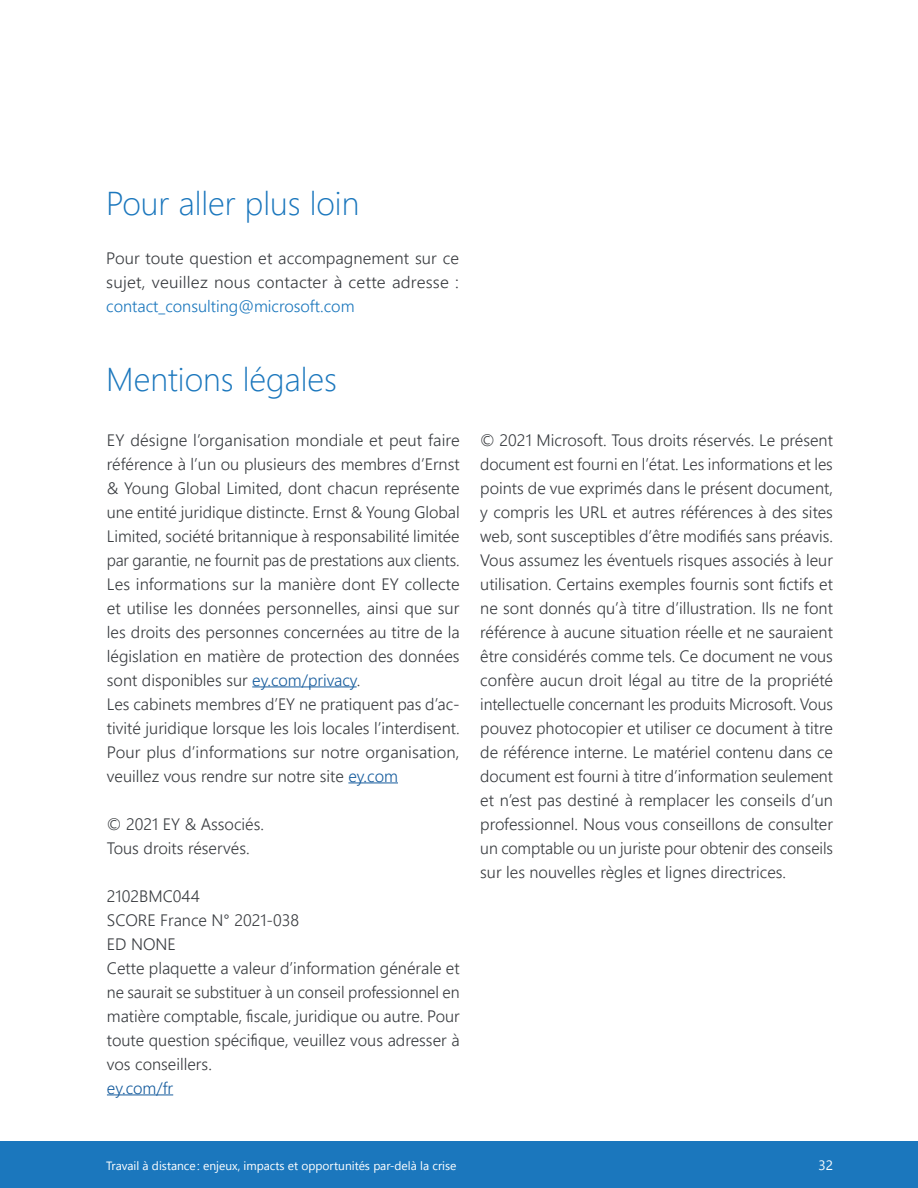
<style>
.page{position:relative;width:918px;height:1188px;background:#fff}
.page>*{position:absolute;margin:0;border:0;box-sizing:border-box;transform-origin:0 0}
.encadré_titre{font:300 33px "Segoe UI";color:#1b77bd}
.labeur{font:300 16.5px/24px "Segoe UI";color:#383b3f;text-align:justify}
.labeur-2{font:300 16.5px "Segoe UI";color:#175d9e}
.t1{font:13.5px "Segoe UI";color:#fff}
.t2{font:12px "Segoe UI";color:#fff}
.s1{color:#1b77bd}
.s2{color:#175d9e}
</style>
<div class="page">
<div style="left:0;top:1142px;width:918px;height:46px;background:#1b77bd"></div>
<hr style="left:252px;top:686px;width:105px;height:1px;background:#175d9e">
<hr style="left:348px;top:782px;width:50px;height:1px;background:#175d9e">
<hr style="left:107px;top:1094px;width:66px;height:1px;background:#175d9e">
<p class="encadré_titre" style="left:106px;top:177px;width:255px">Pour aller plus loin</p>
<p class="labeur" style="left:106px;top:246px;width:354px">Pour toute question et accompagnement sur ce sujet, veuillez nous contacter à cette adresse : <span class="s1">contact_consulting@microsoft.com</span></p>
<p class="encadré_titre" style="left:106px;top:353px;width:232px">Mentions légales</p>
<p class="labeur" style="left:107px;top:427px;width:354px">EY désigne l’organisation mondiale et peut faire référence à l’un ou plusieurs des membres d’Ernst &amp; Young Global Limited, dont chacun représente une entité juridique distincte. Ernst &amp; Young Global Limited, société britannique à responsabilité limitée par garantie, ne fournit pas de prestations aux clients.<br>Les informations sur la manière dont EY collecte et utilise les données personnelles, ainsi que sur les droits des personnes concernées au titre de la législation en matière de protection des données sont disponibles sur <span class="s2">ey.com/privacy</span>.</p>
<p class="labeur" style="left:107px;top:691px;width:354px">Les cabinets membres d’EY ne pratiquent pas d’ac&shy;tivité juridique lorsque les lois locales l’interdisent.<br>Pour plus d’informations sur notre organisation, veuillez vous rendre sur notre site <span class="s2">ey.com</span></p>
<p class="labeur" style="left:107px;top:811px;width:159px">© 2021 EY &amp; Associés.</p>
<p class="labeur" style="left:107px;top:835px;width:144px">Tous droits réservés.</p>
<p class="labeur" style="left:107px;top:883px;width:94px">2102BMC044</p>
<p class="labeur" style="left:107px;top:907px;width:194px">SCORE France N° 2021-038</p>
<p class="labeur" style="left:107px;top:931px;width:71px">ED NONE</p>
<p class="labeur" style="left:107px;top:955px;width:354px">Cette plaquette a valeur d’information générale et ne saurait se substituer à un conseil professionnel en matière comptable, fiscale, juridique ou autre. Pour toute question spécifique, veuillez vous adresser à vos conseillers.</p>
<p class="labeur-2" style="left:107px;top:1074px;width:68px">ey.com/fr</p>
<p class="labeur" style="left:480px;top:427px;width:354px">© 2021 Microsoft. Tous droits réservés. Le présent document est fourni en l’état. Les informations et les points de vue exprimés dans le présent document, y compris les URL et autres références à des sites web, sont susceptibles d’être modifiés sans préavis.<br>Vous assumez les éventuels risques associés à leur utilisation. Certains exemples fournis sont fictifs et ne sont donnés qu’à titre d’illustration. Ils ne font référence à aucune situation réelle et ne sauraient être considérés comme tels. Ce document ne vous confère aucun droit légal au titre de la propriété intellectuelle concernant les produits Microsoft. Vous pouvez photocopier et utiliser ce document à titre de référence interne. Le matériel contenu dans ce document est fourni à titre d’information seulement et n’est pas destiné à remplacer les conseils d’un professionnel. Nous vous conseillons de consulter un comptable ou un juriste pour obtenir des conseils sur les nouvelles règles et lignes directrices.</p>
<p class="t2" style="left:106px;top:1156px;width:352px">Travail à distance : enjeux, impacts et opportunités par-delà la crise</p>
<p class="t1" style="left:818px;top:1155px;width:16px">32</p>
</div>
